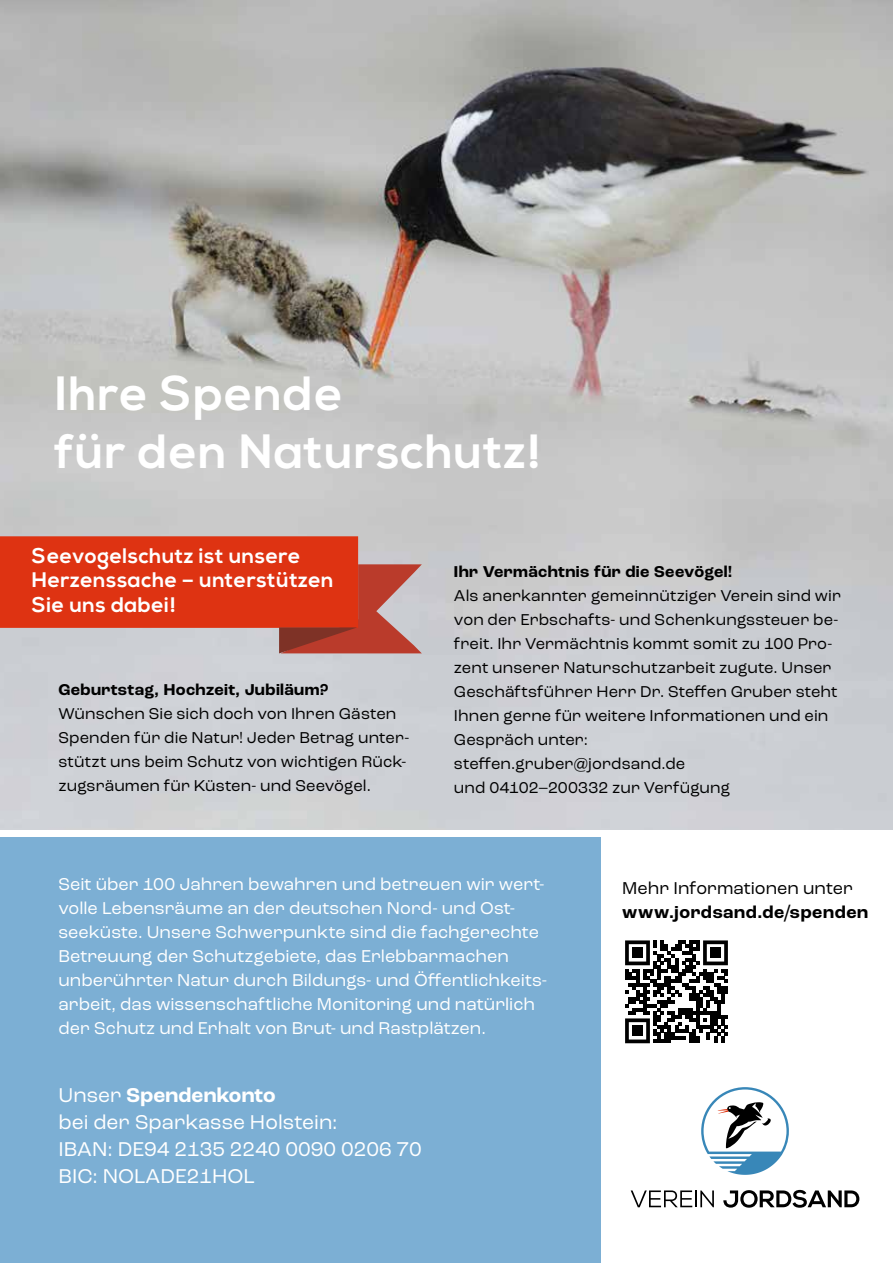
<style>
.page{position:relative;width:893px;height:1263px;background:#fff}
.page>*{position:absolute;margin:0;border:0;box-sizing:border-box;transform-origin:0 0}
.t1{font:700 48px/57.6px "Nexa";letter-spacing:.025em;color:#fff}
.t2{font:21px/27px "Roc Grotesk";color:#fff}
.t3{font:700 21px/24px "Nexa";letter-spacing:.025em;color:#fff}
.t4{font:18px/24px "Roc Grotesk";color:#fff}
.t5{font:700 18px "Roc Grotesk";letter-spacing:.035em;color:#000}
.t6{font:18px "Roc Grotesk";letter-spacing:.005em;color:#000}
.t7{font:16.5px/24px "Roc Grotesk";letter-spacing:.005em;color:#000}
.t8{font:700 16.5px "Roc Grotesk";letter-spacing:.025em;color:#000}
.s1{font-weight:700}
</style>
<div class="page">
<img style="left:0;top:0;width:893px;height:829px">
<svg style="left:625px;top:940px;width:103px;height:103px"></svg>
<div style="left:632px;top:947px;width:11px;height:11px;background:#000"></div>
<div style="left:710px;top:947px;width:11px;height:11px;background:#000"></div>
<div style="left:632px;top:1025px;width:11px;height:11px;background:#000"></div>
<div style="left:0;top:838px;width:600px;height:425px;background:#7cafd4"></div>
<svg style="left:701px;top:1087px;width:88px;height:88px"></svg>
<svg style="left:631px;top:1190px;width:83px;height:17px"></svg>
<svg style="left:723px;top:1190px;width:136px;height:18px"></svg>
<svg style="left:0;top:536px;width:422px;height:117px;background:#d4553f"></svg>
<h1 class="t1" style="left:55px;top:367px;width:487px">Ihre Spende<br>für den Naturschutz!</h1>
<p class="t3" style="left:32px;top:545px;width:303px">Seevogelschutz ist unsere<br>Herzenssache – unterstützen<br>Sie uns dabei!</p>
<p class="t8" style="left:58px;top:679px;width:272px">Geburtstag, Hochzeit, Jubiläum?</p>
<p class="t7" style="left:58px;top:702px;width:352px">Wünschen Sie sich doch von Ihren Gästen Spenden für die Natur! Jeder Betrag unter&shy;stützt uns beim Schutz von wichtigen Rück&shy;zugsräumen für Küsten- und Seevögel.</p>
<p class="t8" style="left:454px;top:561px;width:279px">Ihr Vermächtnis für die Seevögel!</p>
<p class="t7" style="left:454px;top:584px;width:389px">Als anerkannter gemeinnütziger Verein sind wir von der Erbschafts- und Schenkungssteuer be&shy;freit. Ihr Vermächtnis kommt somit zu 100 Pro&shy;zent unserer Naturschutzarbeit zugute. Unser Geschäftsführer Herr Dr. Steffen Gruber steht Ihnen gerne für weitere Informationen und ein Gespräch unter:<br>steffen.gruber@jordsand.de<br>und 04102–200332 zur Verfügung</p>
<p class="t4" style="left:58px;top:872px;width:490px">Seit über 100 Jahren bewahren und betreuen wir wert&shy;volle Lebensräume an der deutschen Nord- und Ost&shy;seeküste. Unsere Schwerpunkte sind die fachgerechte Betreuung der Schutzgebiete, das Erlebbarmachen unberührter Natur durch Bildungs- und Öffentlichkeits&shy;arbeit, das wissenschaftliche Monitoring und natürlich der Schutz und Erhalt von Brut- und Rastplätzen.</p>
<p class="t2" style="left:58px;top:1081px;width:365px">Unser <span class="s1">Spendenkonto<br></span>bei der Sparkasse Holstein:<br>IBAN: DE94 2135 2240 0090 0206 70<br>BIC: NOLADE21HOL</p>
<p class="t6" style="left:622px;top:877px;width:232px">Mehr Informationen unter</p>
<p class="t5" style="left:622px;top:901px;width:247px">www.jordsand.de/spenden</p>
</div>
